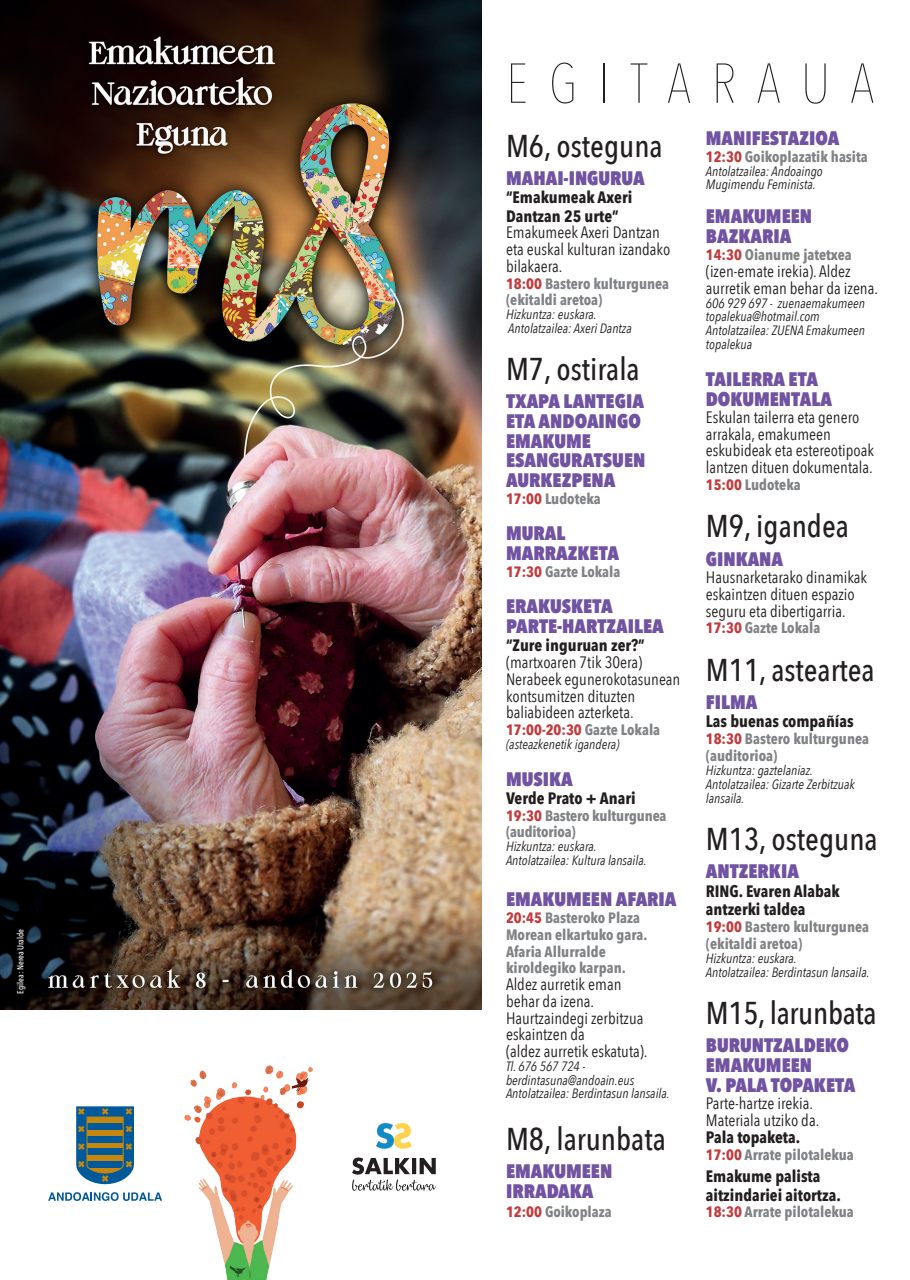
<style>
.page{position:relative;width:910px;height:1280px;background:#fff}
.page>*{position:absolute;margin:0;border:0;box-sizing:border-box;transform-origin:0 0}
._25-DATA{font:200 55.5px "Avenir Next Condensed";letter-spacing:.375em;color:#231f20}
._25-e-data-1{font:500 31.5px "Avenir Next Condensed";color:#231f20}
._25-e-hitzor{font:800 19.5px/19.8px "Avenir Next Condensed";color:#7153a2}
._25-e-txt-1{font:16.5px/16.8px "Avenir Next Condensed";color:#231f20}
._25-e-hitz_izenb{font:700 16.5px/18.5px "Avenir Next Condensed";color:#231f20}
._25-e-txt-1-2{font:700 16.5px "Avenir Next Condensed";color:#231f20}
._25-e-non{font:700 15px/16.8px "Avenir Next Condensed";color:#808285}
._25-e-non-2{font:700 15px "Avenir Next Condensed";color:#c23a3c}
._25-e-antolatzaile{font:italic 13.5px/14px "Avenir Next Condensed";color:#231f20}
._25-hitz_izenb{font:500 8.85px "Avenir Next Condensed";color:#fff}
.s1{color:#c23a3c}
.s2{color:#808285}
</style>
<div class="page">
<img style="left:0;top:0;width:482px;height:1010px">
<svg style="left:352px;top:1157px;width:84px;height:34px"></svg>
<svg style="left:376px;top:1123px;width:36px;height:26px"></svg>
<img style="left:185px;top:1065px;width:128px;height:215px">
<svg style="left:76px;top:1106px;width:58px;height:78px;background:#4a7077"></svg>
<svg style="left:48px;top:1192px;width:114px;height:9px"></svg>
<p class="_25-hitz_izenb" style="left:15px;top:994px;width:67px;rotate:-90deg">Egilea: Nerea Uralde</p>
<p class="_25-DATA" style="left:506px;top:50px;width:369px">EGITARAUA</p>
<p class="_25-e-data-1" style="left:506px;top:127px;width:158px">M6, osteguna</p>
<p class="_25-e-hitzor" style="left:506px;top:168px;width:140px">MAHAI-INGURUA</p>
<p class="_25-e-hitz_izenb" style="left:506px;top:188px;width:128px">“Emakumeak Axeri<br>Dantzan 25 urte”</p>
<p class="_25-e-txt-1" style="left:506px;top:223px;width:166px">Emakumeek Axeri Dantzan eta euskal kulturan izandako bilakaera.</p>
<p class="_25-e-non" style="left:506px;top:275px;width:165px"><span class="s1">18:00</span> Bastero kulturgunea (ekitaldi aretoa)</p>
<p class="_25-e-antolatzaile" style="left:506px;top:307px;width:127px">Hizkuntza: euskara.<br>Antolatzailea: Axeri Dantza</p>
<p class="_25-e-data-1" style="left:506px;top:350px;width:135px">M7, ostirala</p>
<p class="_25-e-hitzor" style="left:506px;top:391px;width:141px">TXAPA LANTEGIA<br>ETA ANDOAINGO<br>EMAKUME<br>ESANGURATSUEN<br>AURKEZPENA</p>
<p class="_25-e-non" style="left:506px;top:490px;width:96px"><span class="s1">17:00</span> Ludoteka</p>
<p class="_25-e-hitzor" style="left:506px;top:523px;width:114px">MURAL<br>MARRAZKETA</p>
<p class="_25-e-non" style="left:506px;top:563px;width:116px"><span class="s1">17:30</span> Gazte Lokala</p>
<p class="_25-e-hitzor" style="left:506px;top:596px;width:159px">ERAKUSKETA<br>PARTE-HARTZAILEA</p>
<p class="_25-e-hitz_izenb" style="left:506px;top:636px;width:140px">“Zure inguruan zer?”</p>
<p class="_25-e-txt-1" style="left:506px;top:653px;width:138px">(martxoaren 7tik 30era)</p>
<p class="_25-e-txt-1" style="left:506px;top:670px;width:176px">Nerabeek egunerokotasunean kontsumitzen dituzten baliabideen azterketa.</p>
<p class="_25-e-non-2" style="left:506px;top:721px;width:156px">17:00-20:30 <span class="s2">Gazte Lokala</span></p>
<p class="_25-e-antolatzaile" style="left:506px;top:737px;width:115px">(asteazkenetik igandera)</p>
<p class="_25-e-hitzor" style="left:506px;top:768px;width:68px">MUSIKA</p>
<p class="_25-e-hitz_izenb" style="left:506px;top:789px;width:131px">Verde Prato + Anari</p>
<p class="_25-e-non" style="left:506px;top:807px;width:162px"><span class="s1">19:30</span> Bastero kulturgunea (auditorioa)</p>
<p class="_25-e-antolatzaile" style="left:506px;top:839px;width:92px">Hizkuntza: euskara.</p>
<p class="_25-e-antolatzaile" style="left:506px;top:853px;width:142px">Antolatzailea: Kultura lansaila.</p>
<p class="_25-e-hitzor" style="left:506px;top:889px;width:172px">EMAKUMEEN AFARIA</p>
<p class="_25-e-non" style="left:506px;top:909px;width:143px"><span class="s1">20:45</span> Basteroko Plaza<br>Morean elkartuko gara.</p>
<p class="_25-e-non" style="left:506px;top:943px;width:121px">Afaria Allurralde kiroldegiko karpan.</p>
<p class="_25-e-txt-1" style="left:506px;top:975px;width:117px">Aldez aurretik eman behar da izena.</p>
<p class="_25-e-txt-1" style="left:506px;top:1009px;width:143px">Haurtzaindegi zerbitzua eskaintzen da<br>(aldez aurretik eskatuta).</p>
<p class="_25-e-antolatzaile" style="left:506px;top:1059px;width:130px">Tl. 676 567 724 - berdintasuna@andoain.eus</p>
<p class="_25-e-antolatzaile" style="left:506px;top:1087px;width:165px">Antolatzailea: Berdintasun lansaila.</p>
<p class="_25-e-data-1" style="left:506px;top:1119px;width:161px">M8, larunbata</p>
<p class="_25-e-hitzor" style="left:506px;top:1161px;width:108px">EMAKUMEEN<br>IRRADAKA</p>
<p class="_25-e-non" style="left:506px;top:1204px;width:107px"><span class="s1">12:00</span> Goikoplaza</p>
<p class="_25-e-hitzor" style="left:706px;top:128px;width:135px">MANIFESTAZIOA</p>
<p class="_25-e-non" style="left:706px;top:148px;width:163px"><span class="s1">12:30</span> Goikoplazatik hasita</p>
<p class="_25-e-antolatzaile" style="left:706px;top:164px;width:118px">Antolatzailea: Andoaingo<br>Mugimendu Feminista.</p>
<p class="_25-e-hitzor" style="left:706px;top:206px;width:108px">EMAKUMEEN<br>BAZKARIA</p>
<p class="_25-e-non" style="left:706px;top:246px;width:147px"><span class="s1">14:30</span> Oianume jatetxea</p>
<p class="_25-e-txt-1" style="left:706px;top:262px;width:174px">(izen-emate irekia). Aldez aurretik eman behar da izena.</p>
<p class="_25-e-antolatzaile" style="left:706px;top:296px;width:161px">606 929 697 - zuenaemakumeen topalekua@hotmail.com</p>
<p class="_25-e-antolatzaile" style="left:706px;top:324px;width:161px">Antolatzailea: ZUENA Emakumeen topalekua</p>
<p class="_25-e-hitzor" style="left:706px;top:369px;width:128px">TAILERRA ETA<br>DOKUMENTALA</p>
<p class="_25-e-txt-1" style="left:706px;top:408px;width:170px">Eskulan tailerra eta genero arrakala, emakumeen eskubideak eta estereotipoak lantzen dituen dokumentala.</p>
<p class="_25-e-non" style="left:706px;top:476px;width:96px"><span class="s1">15:00</span> Ludoteka</p>
<p class="_25-e-data-1" style="left:706px;top:507px;width:144px">M9, igandea</p>
<p class="_25-e-hitzor" style="left:706px;top:549px;width:79px">GINKANA</p>
<p class="_25-e-txt-1" style="left:706px;top:568px;width:163px">Hausnarketarako dinamikak eskaintzen dituen espazio seguru eta dibertigarria.</p>
<p class="_25-e-non" style="left:706px;top:620px;width:116px"><span class="s1">17:30</span> Gazte Lokala</p>
<p class="_25-e-data-1" style="left:706px;top:650px;width:170px">M11, asteartea</p>
<p class="_25-e-hitzor" style="left:706px;top:692px;width:53px">FILMA</p>
<p class="_25-e-hitz_izenb" style="left:706px;top:712px;width:149px">Las buenas compañías</p>
<p class="_25-e-non" style="left:706px;top:730px;width:165px"><span class="s1">18:30</span> Bastero kulturgunea (auditorioa)</p>
<p class="_25-e-antolatzaile" style="left:706px;top:763px;width:109px">Hizkuntza: gaztelaniaz.</p>
<p class="_25-e-antolatzaile" style="left:706px;top:777px;width:151px">Antolatzailea: Gizarte Zerbitzuak lansaila.</p>
<p class="_25-e-data-1" style="left:706px;top:820px;width:173px">M13, osteguna</p>
<p class="_25-e-hitzor" style="left:706px;top:861px;width:95px">ANTZERKIA</p>
<p class="_25-e-hitz_izenb" style="left:706px;top:882px;width:135px">RING. Evaren Alabak antzerki taldea</p>
<p class="_25-e-non" style="left:706px;top:918px;width:165px"><span class="s1">19:00</span> Bastero kulturgunea (ekitaldi aretoa)</p>
<p class="_25-e-antolatzaile" style="left:706px;top:951px;width:165px">Hizkuntza: euskara.<br>Antolatzailea: Berdintasun lansaila.</p>
<p class="_25-e-data-1" style="left:706px;top:994px;width:172px">M15, larunbata</p>
<p class="_25-e-hitzor" style="left:706px;top:1035px;width:151px">BURUNTZALDEKO<br>EMAKUMEEN<br>V. PALA TOPAKETA</p>
<p class="_25-e-txt-1" style="left:706px;top:1094px;width:115px">Parte-hartze irekia.<br>Materiala utziko da.</p>
<p class="_25-e-txt-1-2" style="left:706px;top:1127px;width:96px">Pala topaketa.</p>
<p class="_25-e-non" style="left:706px;top:1146px;width:150px"><span class="s1">17:00</span> Arrate pilotalekua</p>
<p class="_25-e-hitz_izenb" style="left:706px;top:1167px;width:136px">Emakume palista aitzindariei aitortza.</p>
<p class="_25-e-non" style="left:706px;top:1204px;width:150px"><span class="s1">18:30</span> Arrate pilotalekua</p>
</div>
